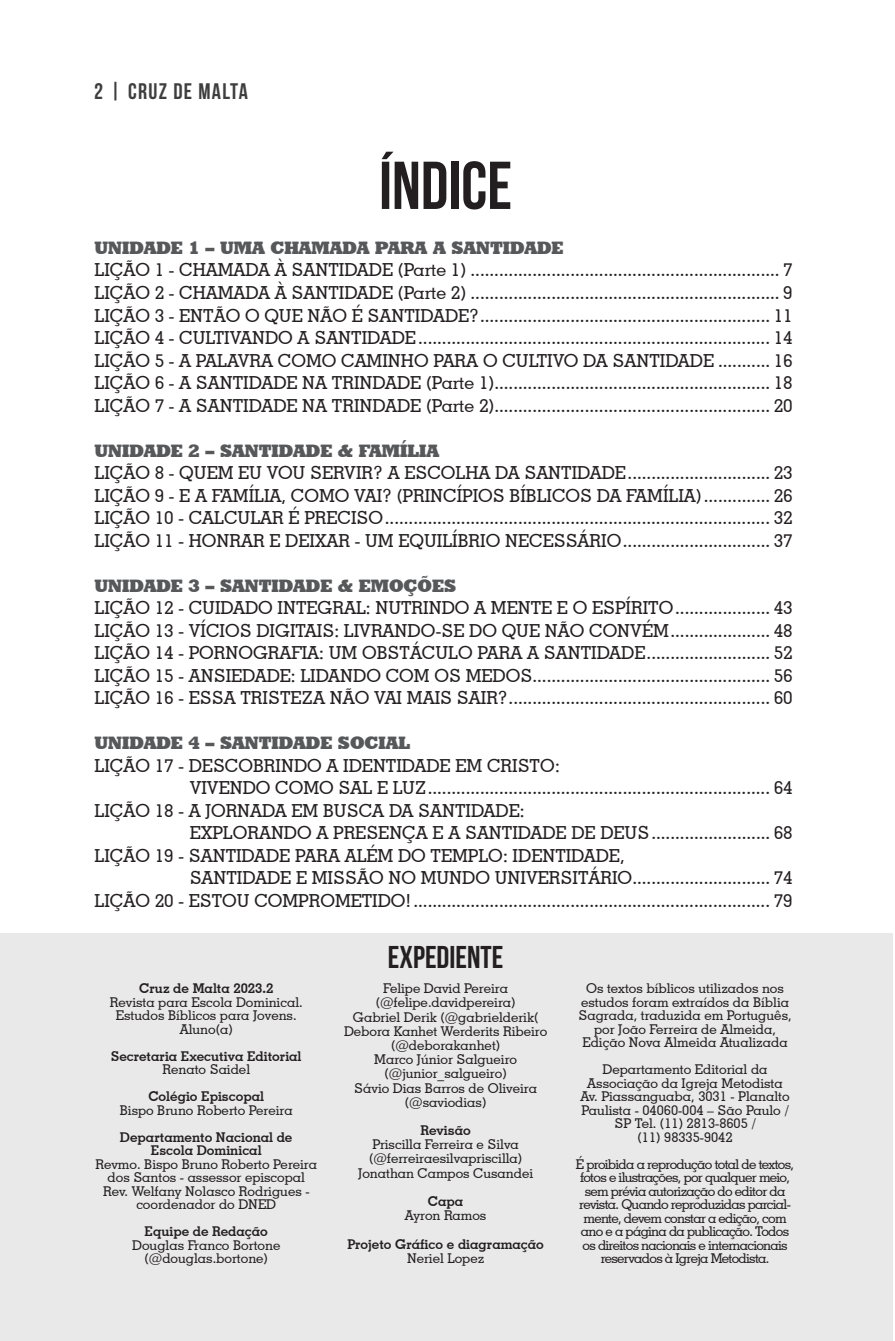
<style>
.page{position:relative;width:895px;height:1341px;background:#fff}
.page>*{position:absolute;margin:0;border:0;box-sizing:border-box;transform-origin:0 0}
.Título{font:700 67.5px "Bebas Neue";color:#231f20}
.Subtítulo{font:700 31.5px "Bebas Neue";color:#231f20}
.t1{font:700 22.5px "Bebas Neue";letter-spacing:.06em;color:#3e3e3f}
.Corpo_do_texto_s__parágrafo{font:500 18px "Geometric Slab 703 BT";color:#231f20}
.Subtítulo_1{font:18px "Geometric Slab 712 BT Extra Bold A";color:#57585a}
.Corpo_do_texto{font:500 13.5px/13.5px "Geometric Slab 703 BT";color:#231f20;text-align:center}
.Corpo_do_texto-2{font:500 13.5px/13.5px "Geometric Slab 703 BT";letter-spacing:-.05em;color:#231f20;text-align:center}
.Corpo_do_texto-3{font:700 13.5px "Geometric Slab 703 BT";color:#231f20}
</style>
<div class="page">
<div style="left:0;top:933px;width:892px;height:407px;background:#e9e9e9"></div>
<p class="t1" style="left:94px;top:78px;width:155px">2 | CRUZ DE MALTA</p>
<p class="Título" style="left:379px;top:149px;width:134px">ÍNDICE</p>
<p class="Subtítulo_1" style="left:94px;top:237px;width:470px">UNIDADE 1 – UMA CHAMADA PARA A SANTIDADE</p>
<p class="Corpo_do_texto_s__parágrafo" style="left:94px;top:259px;width:699px">LIÇÃO 1 - CHAMADA À SANTIDADE (Parte 1) ................................................................. 7</p>
<p class="Corpo_do_texto_s__parágrafo" style="left:94px;top:282px;width:699px">LIÇÃO 2 - CHAMADA À SANTIDADE (Parte 2) ................................................................. 9</p>
<p class="Corpo_do_texto_s__parágrafo" style="left:94px;top:304px;width:699px">LIÇÃO 3 - ENTÃO O QUE NÃO É SANTIDADE?............................................................. 11</p>
<p class="Corpo_do_texto_s__parágrafo" style="left:94px;top:327px;width:699px">LIÇÃO 4 - CULTIVANDO A SANTIDADE.......................................................................... 14</p>
<p class="Corpo_do_texto_s__parágrafo" style="left:94px;top:349px;width:699px">LIÇÃO 5 - A PALAVRA COMO CAMINHO PARA O CULTIVO DA SANTIDADE ........... 16</p>
<p class="Corpo_do_texto_s__parágrafo" style="left:94px;top:372px;width:699px">LIÇÃO 6 - A SANTIDADE NA TRINDADE (Parte 1).......................................................... 18</p>
<p class="Corpo_do_texto_s__parágrafo" style="left:94px;top:394px;width:699px">LIÇÃO 7 - A SANTIDADE NA TRINDADE (Parte 2).......................................................... 20</p>
<p class="Subtítulo_1" style="left:94px;top:439px;width:346px">UNIDADE 2 – SANTIDADE &amp; FAMÍLIA</p>
<p class="Corpo_do_texto_s__parágrafo" style="left:94px;top:462px;width:699px">LIÇÃO 8 - QUEM EU VOU SERVIR? A ESCOLHA DA SANTIDADE.............................. 23</p>
<p class="Corpo_do_texto_s__parágrafo" style="left:94px;top:484px;width:699px">LIÇÃO 9 - E A FAMÍLIA, COMO VAI? (PRINCÍPIOS BÍBLICOS DA FAMÍLIA).............. 26</p>
<p class="Corpo_do_texto_s__parágrafo" style="left:94px;top:507px;width:699px">LIÇÃO 10 - CALCULAR É PRECISO................................................................................. 32</p>
<p class="Corpo_do_texto_s__parágrafo" style="left:94px;top:529px;width:699px">LIÇÃO 11 - HONRAR E DEIXAR - UM EQUILÍBRIO NECESSÁRIO............................... 37</p>
<p class="Subtítulo_1" style="left:94px;top:574px;width:363px">UNIDADE 3 – SANTIDADE &amp; EMOÇÕES</p>
<p class="Corpo_do_texto_s__parágrafo" style="left:94px;top:597px;width:699px">LIÇÃO 12 - CUIDADO INTEGRAL: NUTRINDO A MENTE E O ESPÍRITO.................... 43</p>
<p class="Corpo_do_texto_s__parágrafo" style="left:94px;top:619px;width:699px">LIÇÃO 13 - VÍCIOS DIGITAIS: LIVRANDO-SE DO QUE NÃO CONVÉM..................... 48</p>
<p class="Corpo_do_texto_s__parágrafo" style="left:94px;top:642px;width:699px">LIÇÃO 14 - PORNOGRAFIA: UM OBSTÁCULO PARA A SANTIDADE.......................... 52</p>
<p class="Corpo_do_texto_s__parágrafo" style="left:94px;top:664px;width:699px">LIÇÃO 15 - ANSIEDADE: LIDANDO COM OS MEDOS.................................................. 56</p>
<p class="Corpo_do_texto_s__parágrafo" style="left:94px;top:687px;width:699px">LIÇÃO 16 - ESSA TRISTEZA NÃO VAI MAIS SAIR?....................................................... 60</p>
<p class="Subtítulo_1" style="left:94px;top:732px;width:317px">UNIDADE 4 – SANTIDADE SOCIAL</p>
<p class="Corpo_do_texto_s__parágrafo" style="left:94px;top:754px;width:466px">LIÇÃO 17 - DESCOBRINDO A IDENTIDADE EM CRISTO:</p>
<p class="Corpo_do_texto_s__parágrafo" style="left:189px;top:777px;width:604px">VIVENDO COMO SAL E LUZ........................................................................ 64</p>
<p class="Corpo_do_texto_s__parágrafo" style="left:94px;top:799px;width:431px">LIÇÃO 18 - A JORNADA EM BUSCA DA SANTIDADE:</p>
<p class="Corpo_do_texto_s__parágrafo" style="left:189px;top:822px;width:604px">EXPLORANDO A PRESENÇA E A SANTIDADE DE DEUS......................... 68</p>
<p class="Corpo_do_texto_s__parágrafo" style="left:94px;top:844px;width:531px">LIÇÃO 19 - SANTIDADE PARA ALÉM DO TEMPLO: IDENTIDADE,</p>
<p class="Corpo_do_texto_s__parágrafo" style="left:189px;top:867px;width:604px">SANTIDADE E MISSÃO NO MUNDO UNIVERSITÁRIO............................. 74</p>
<p class="Corpo_do_texto_s__parágrafo" style="left:94px;top:889px;width:699px">LIÇÃO 20 - ESTOU COMPROMETIDO!........................................................................... 79</p>
<p class="Corpo_do_texto-3" style="left:139px;top:980px;width:135px">Cruz de Malta 2023.2</p>
<p class="Corpo_do_texto" style="left:110px;top:995px;width:194px">Revista para Escola Dominical.</p>
<p class="Corpo_do_texto" style="left:116px;top:1008px;width:182px">Estudos Bíblicos para Jovens.<br>Aluno(a)</p>
<p class="Corpo_do_texto-3" style="left:111px;top:1047px;width:192px">Secretaria Executiva Editorial</p>
<p class="Corpo_do_texto" style="left:162px;top:1062px;width:89px">Renato Saidel</p>
<p class="Corpo_do_texto-3" style="left:148px;top:1088px;width:117px">Colégio Episcopal</p>
<p class="Corpo_do_texto" style="left:120px;top:1103px;width:174px">Bispo Bruno Roberto Pereira</p>
<p class="Corpo_do_texto-3" style="left:120px;top:1128px;width:174px">Departamento Nacional de</p>
<p class="Corpo_do_texto-3" style="left:151px;top:1142px;width:112px">Escola Dominical</p>
<p class="Corpo_do_texto" style="left:95px;top:1157px;width:223px">Revmo. Bispo Bruno Roberto Pereira</p>
<p class="Corpo_do_texto" style="left:107px;top:1170px;width:199px">dos Santos - assessor episcopal</p>
<p class="Corpo_do_texto" style="left:103px;top:1184px;width:208px">Rev. Welfany Nolasco Rodrigues - coordenador do DNED</p>
<p class="Corpo_do_texto-3" style="left:144px;top:1223px;width:125px">Equipe de Redação</p>
<p class="Corpo_do_texto" style="left:132px;top:1238px;width:150px">Douglas Franco Bortone</p>
<p class="Corpo_do_texto" style="left:144px;top:1251px;width:125px">(@douglas.bortone)</p>
<p class="Subtítulo" style="left:388px;top:940px;width:117px">EXPEDIENTE</p>
<p class="Corpo_do_texto" style="left:383px;top:981px;width:126px">Felipe David Pereira</p>
<p class="Corpo_do_texto" style="left:375px;top:995px;width:141px">(@felipe.davidpereira)</p>
<p class="Corpo_do_texto" style="left:353px;top:1010px;width:187px">Gabriel Derik (@gabrielderik(</p>
<p class="Corpo_do_texto" style="left:344px;top:1023px;width:205px;line-height:14.2px">Debora Kanhet Werderits Ribeiro (@deborakanhet)</p>
<p class="Corpo_do_texto" style="left:374px;top:1052px;width:144px">Marco Júnior Salgueiro</p>
<p class="Corpo_do_texto" style="left:384px;top:1066px;width:124px">(@junior_salgueiro)</p>
<p class="Corpo_do_texto" style="left:354px;top:1080px;width:184px">Sávio Dias Barros de Oliveira</p>
<p class="Corpo_do_texto" style="left:404px;top:1095px;width:83px">(@saviodias)</p>
<p class="Corpo_do_texto-3" style="left:420px;top:1122px;width:52px">Revisão</p>
<p class="Corpo_do_texto" style="left:372px;top:1137px;width:148px">Priscilla Ferreira e Silva</p>
<p class="Corpo_do_texto" style="left:369px;top:1151px;width:155px">(@ferreiraesilvapriscilla)</p>
<p class="Corpo_do_texto" style="left:358px;top:1165px;width:176px">Jonathan Campos Cusandei</p>
<p class="Corpo_do_texto-3" style="left:428px;top:1192px;width:37px">Capa</p>
<p class="Corpo_do_texto" style="left:405px;top:1208px;width:83px">Ayron Ramos</p>
<p class="Corpo_do_texto-3" style="left:347px;top:1235px;width:198px">Projeto Gráfico e diagramação</p>
<p class="Corpo_do_texto" style="left:407px;top:1251px;width:79px">Neriel Lopez</p>
<p class="Corpo_do_texto" style="left:578px;top:981px;width:214px">Os textos bíblicos utilizados nos estudos foram extraídos da Bíblia<br>Sagrada, traduzida em Português, por João Ferreira de Almeida,<br>Edição Nova Almeida Atualizada</p>
<p class="Corpo_do_texto" style="left:587px;top:1062px;width:197px">Departamento Editorial da<br>Associação da Igreja Metodista</p>
<p class="Corpo_do_texto" style="left:580px;top:1089px;width:210px">Av. Piassanguaba, 3031 - Planalto<br>Paulista - 04060-004 – São Paulo /<br>SP Tel. (11) 2813-8605 /</p>
<p class="Corpo_do_texto" style="left:637px;top:1130px;width:96px">(11) 98335-9042</p>
<p class="Corpo_do_texto-2" style="left:575px;top:1157px;width:219px">É proibida a reprodução total de textos, fotos e ilustrações, por qualquer meio, sem prévia autorização do editor da revista. Quando reproduzidas parcial&shy;mente, devem constar a edição, com ano e a página da publicação. Todos os direitos nacionais e internacionais reservados à Igreja Metodista.</p>
</div>
